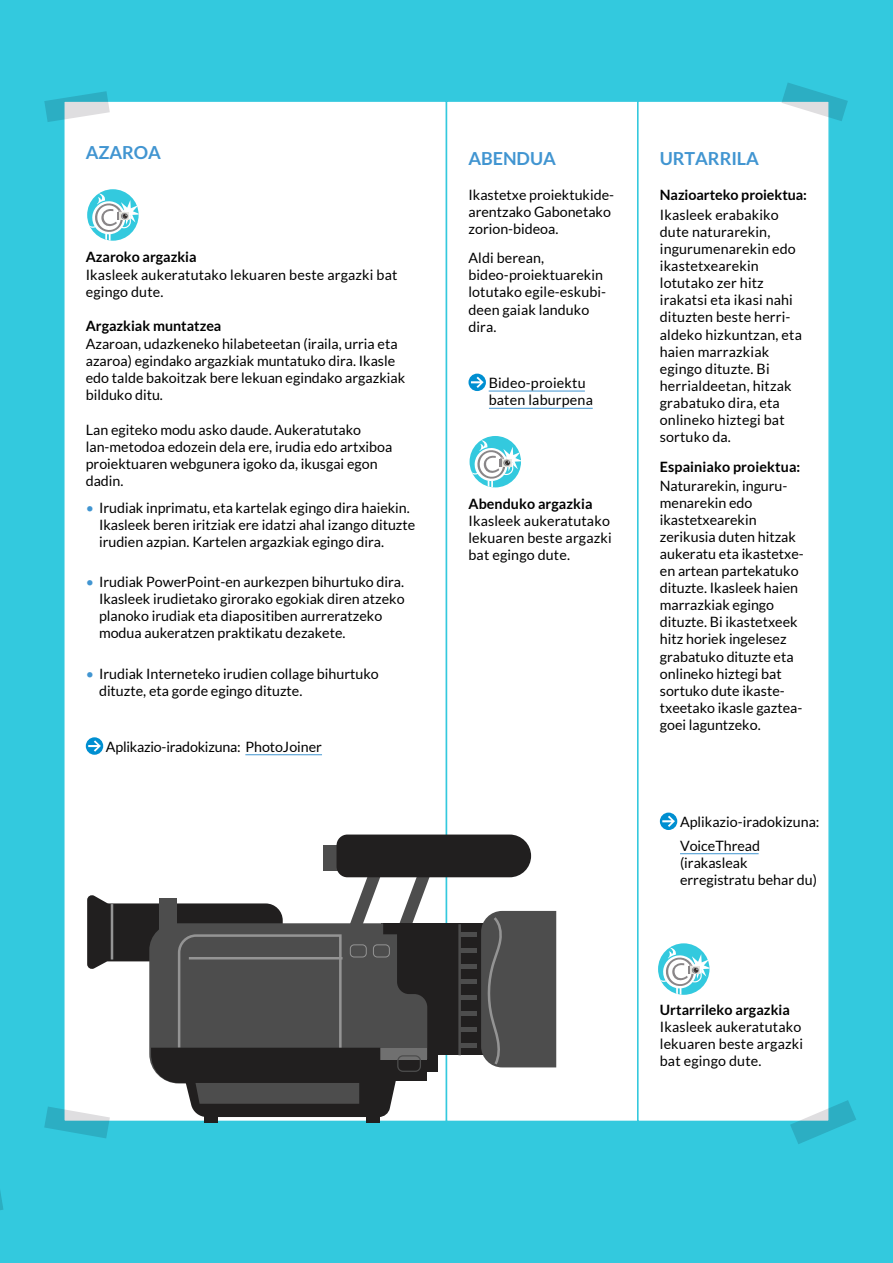
<style>
.page{position:relative;width:893px;height:1263px;background:#33c9de}
.page>*{position:absolute;margin:0;border:0;box-sizing:border-box;transform-origin:0 0}
.t1{font:700 18px "Lato";letter-spacing:-.005em;color:#4195d1}
.t2{font:14.25px/17.1px "Lato";color:#000}
.t3{font:700 14.25px "Lato";letter-spacing:.005em;color:#000}
.s1{color:#4195d1}
</style>
<div class="page">
<svg style="left:0;top:1191px;width:3px;height:19px"></svg>
<div style="left:64px;top:101px;width:382px;height:1020px;background:#fff"></div>
<hr style="left:245px;top:754px;width:77px;height:1px;background:#4195d1">
<svg style="left:86px;top:737px;width:17px;height:18px"></svg>
<svg style="left:88px;top:740px;width:13px;height:12px"></svg>
<div style="left:446px;top:101px;width:192px;height:1020px;background:#fff"></div>
<hr style="left:489px;top:391px;width:96px;height:1px;background:#4195d1">
<hr style="left:489px;top:408px;width:104px;height:1px;background:#4195d1">
<svg style="left:468px;top:374px;width:18px;height:17px"></svg>
<svg style="left:471px;top:377px;width:12px;height:11px"></svg>
<div style="left:446px;top:100px;width:193px;height:1022px;border:2px solid #33c9de"></div>
<div style="left:638px;top:101px;width:191px;height:1020px;background:#fff"></div>
<hr style="left:680px;top:853px;width:79px;height:1px;background:#4195d1">
<svg style="left:660px;top:812px;width:17px;height:18px"></svg>
<svg style="left:662px;top:816px;width:13px;height:11px"></svg>
<div style="left:637px;top:100px;width:193px;height:1022px;border:2px solid #33c9de"></div>
<svg style="left:781px;top:83px;width:67px;height:38px"></svg>
<svg style="left:790px;top:1100px;width:66px;height:44px"></svg>
<div style="left:470px;top:436px;width:51px;height:51px;background:#33c9de;border-radius:50%"></div>
<svg style="left:470px;top:440px;width:51px;height:47px"></svg>
<svg style="left:87px;top:189px;width:52px;height:52px"></svg>
<svg style="left:87px;top:193px;width:52px;height:48px"></svg>
<svg style="left:658px;top:943px;width:51px;height:52px"></svg>
<svg style="left:658px;top:947px;width:51px;height:48px"></svg>
<svg style="left:44px;top:834px;width:512px;height:304px"></svg>
<svg style="left:44px;top:91px;width:66px;height:31px"></svg>
<p class="t1" style="left:86px;top:142px;width:77px">AZAROA</p>
<p class="t3" style="left:86px;top:249px;width:112px">Azaroko argazkia</p>
<p class="t2" style="left:86px;top:266px;width:313px">Ikasleek aukeratutako lekuaren beste argazki bat egingo dute.</p>
<p class="t3" style="left:86px;top:318px;width:137px">Argazkiak muntatzea</p>
<p class="t2" style="left:86px;top:335px;width:321px">Azaroan, udazkeneko hilabeteetan (iraila, urria eta azaroa) egindako argazkiak muntatuko dira. Ikasle edo talde bakoitzak bere lekuan egindako argazkiak bilduko ditu.</p>
<p class="t2" style="left:86px;top:421px;width:308px">Lan egiteko modu asko daude. Aukeratutako lan-metodoa edozein dela ere, irudia edo artxiboa proiektuaren webgunera igoko da, ikusgai egon dadin.</p>
<p class="t2" style="left:99px;top:499px;width:318px;text-indent:-13px"><span class="s1">•</span> Irudiak inprimatu, eta kartelak egingo dira haiekin.<br>Ikasleek beren iritziak ere idatzi ahal izango dituzte irudien azpian. Kartelen argazkiak egingo dira.</p>
<p class="t2" style="left:99px;top:573px;width:307px;text-indent:-13px"><span class="s1">•</span> Irudiak PowerPoint-en aurkezpen bihurtuko dira.<br>Ikasleek irudietako girorako egokiak diren atzeko planoko irudiak eta diapositiben aurreratzeko modua aukeratzen praktikatu dezakete.</p>
<p class="t2" style="left:99px;top:665px;width:281px;text-indent:-13px"><span class="s1">•</span> Irudiak Interneteko irudien collage bihurtuko dituzte, eta gorde egingo dituzte.</p>
<p class="t2" style="left:106px;top:738px;width:218px">Aplikazio-iradokizuna: PhotoJoiner</p>
<p class="t1" style="left:468px;top:148px;width:89px">ABENDUA</p>
<p class="t2" style="left:468px;top:186px;width:147px">Ikastetxe proiektukide&shy;arentzako Gabonetako zorion-bideoa.</p>
<p class="t2" style="left:468px;top:249px;width:139px">Aldi berean, bideo-proiektuarekin lotutako egile-eskubi&shy;deen gaiak landuko dira.</p>
<p class="t2" style="left:489px;top:374px;width:106px">Bideo-proiektu baten laburpena</p>
<p class="t3" style="left:468px;top:495px;width:125px">Abenduko argazkia</p>
<p class="t2" style="left:468px;top:512px;width:145px">Ikasleek aukeratutako lekuaren beste argazki bat egingo dute.</p>
<p class="t1" style="left:660px;top:148px;width:101px">URTARRILA</p>
<p class="t3" style="left:660px;top:186px;width:149px">Nazioarteko proiektua:</p>
<p class="t2" style="left:660px;top:206px;width:144px">Ikasleek erabakiko dute naturarekin, ingurumenarekin edo ikastetxearekin lotutako zer hitz irakatsi eta ikasi nahi dituzten beste herri&shy;aldeko hizkuntzan, eta haien marrazkiak egingo dituzte. Bi herrialdeetan, hitzak grabatuko dira, eta onlineko hiztegi bat sortuko da.</p>
<p class="t2" style="left:660px;top:477px;width:146px">Naturarekin, inguru&shy;menarekin edo ikastetxearekin zerikusia duten hitzak aukeratu eta ikastetxe&shy;en artean partekatuko dituzte. Ikasleek haien marrazkiak egingo dituzte. Bi ikastetxeek hitz horiek ingelesez grabatuko dituzte eta onlineko hiztegi bat sortuko dute ikaste&shy;txeetako ikasle gaztea&shy;goei laguntzeko.</p>
<p class="t3" style="left:660px;top:459px;width:142px">Espainiako proiektua:</p>
<p class="t2" style="left:680px;top:810px;width:141px;line-height:23.7px">Aplikazio-iradokizuna:<br>VoiceThread</p>
<p class="t2" style="left:680px;top:854px;width:139px">(irakasleak erregistratu behar du)</p>
<p class="t3" style="left:660px;top:1001px;width:132px">Urtarrileko argazkia</p>
<p class="t2" style="left:660px;top:1018px;width:145px">Ikasleek aukeratutako lekuaren beste argazki bat egingo dute.</p>
</div>
